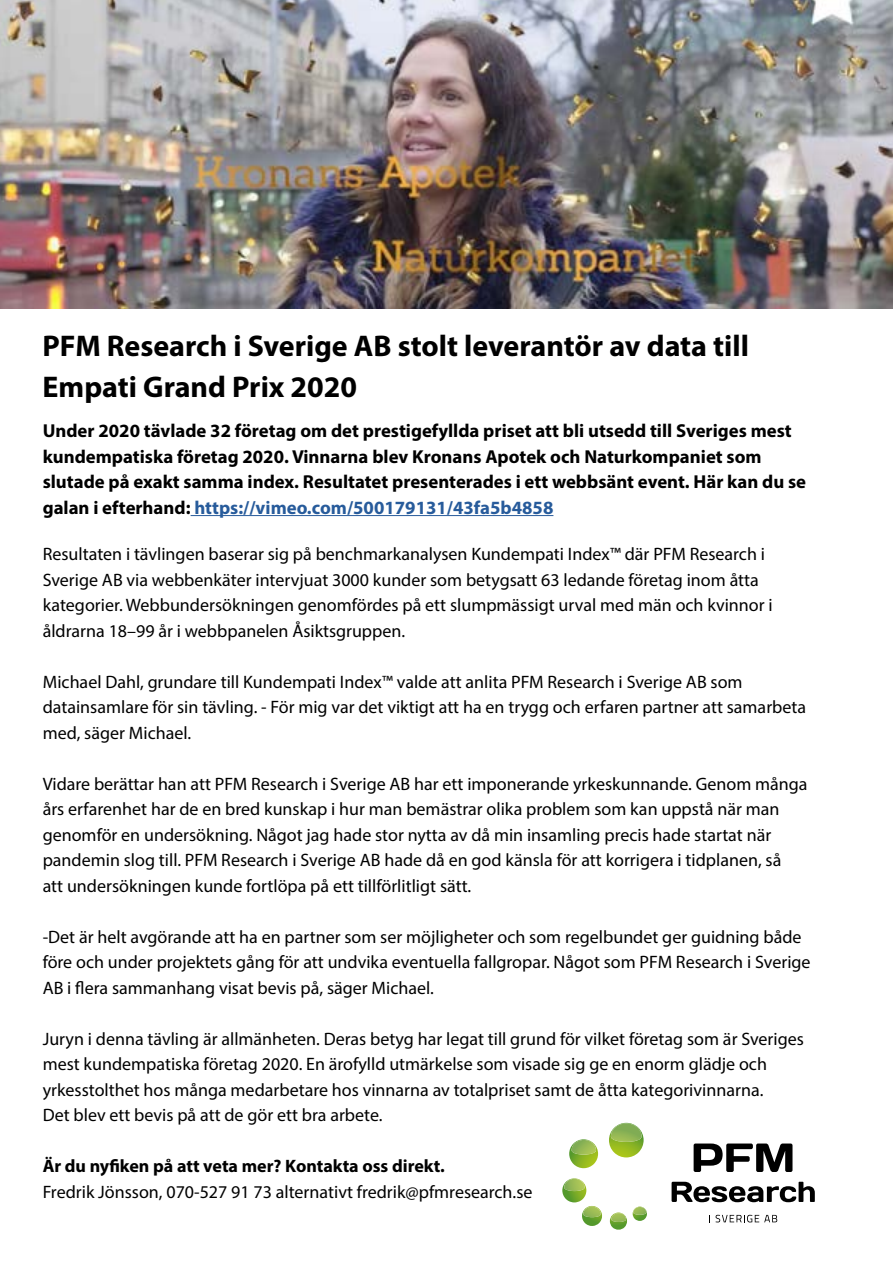
<style>
.page{position:relative;width:893px;height:1263px;background:#fff}
.page>*{position:absolute;margin:0;border:0;box-sizing:border-box;transform-origin:0 0}
.t1{font:700 30px/40.5px "Myriad Pro";color:#000}
.t2{font:700 18.75px/25.5px "Myriad Pro";color:#000}
.t3{font:18px/25.5px "Myriad Pro";color:#000}
.t4{font:700 18px "Myriad Pro";color:#000}
.s1{color:#275b9b}
</style>
<div class="page">
<hr style="left:191px;top:515px;width:362px;height:1px;background:#275b9b">
<img style="left:0;top:0;width:893px;height:308px">
<svg style="left:694px;top:1143px;width:98px;height:29px"></svg>
<svg style="left:672px;top:1182px;width:143px;height:20px"></svg>
<svg style="left:716px;top:1215px;width:61px;height:7px"></svg>
<svg style="left:562px;top:1123px;width:85px;height:103px"></svg>
<h1 class="t1" style="left:43px;top:325px;width:708px">PFM Research i Sverige AB stolt leverantör av data till<br>Empati Grand Prix 2020</h1>
<p class="t2" style="left:43px;top:417px;width:765px">Under 2020 tävlade 32 företag om det prestigefyllda priset att bli utsedd till Sveriges mest kundempatiska företag 2020. Vinnarna blev Kronans Apotek och Naturkompaniet som slutade på exakt samma index. Resultatet presenterades i ett webbsänt event. Här kan du se galan i efterhand: <span class="s1">https://vimeo.com/500179131/43fa5b4858</span></p>
<p class="t3" style="left:43px;top:541px;width:731px">Resultaten i tävlingen baserar sig på benchmarkanalysen Kundempati Index™ där PFM Research i Sverige AB via webbenkäter intervjuat 3000 kunder som betygsatt 63 ledande företag inom åtta kategorier. Webbundersökningen genomfördes på ett slumpmässigt urval med män och kvinnor i åldrarna 18–99 år i webbpanelen Åsiktsgruppen.</p>
<p class="t3" style="left:43px;top:669px;width:765px">Michael Dahl, grundare till Kundempati Index™ valde att anlita PFM Research i Sverige AB som datainsamlare för sin tävling. - För mig var det viktigt att ha en trygg och erfaren partner att samarbeta med, säger Michael.</p>
<p class="t3" style="left:43px;top:771px;width:766px">Vidare berättar han att PFM Research i Sverige AB har ett imponerande yrkeskunnande. Genom många års erfarenhet har de en bred kunskap i hur man bemästrar olika problem som kan uppstå när man genomför en undersökning. Något jag hade stor nytta av då min insamling precis hade startat när pandemin slog till. PFM Research i Sverige AB hade då en god känsla för att korrigera i tidplanen, så<br>att undersökningen kunde fortlöpa på ett tillförlitligt sätt.</p>
<p class="t3" style="left:43px;top:924px;width:769px">-Det är helt avgörande att ha en partner som ser möjligheter och som regelbundet ger guidning både före och under projektets gång för att undvika eventuella fallgropar. Något som PFM Research i Sverige<br>AB i flera sammanhang visat bevis på, säger Michael.</p>
<p class="t3" style="left:43px;top:1026px;width:763px">Juryn i denna tävling är allmänheten. Deras betyg har legat till grund för vilket företag som är Sveriges mest kundempatiska företag 2020. En ärofylld utmärkelse som visade sig ge en enorm glädje och yrkesstolthet hos många medarbetare hos vinnarna av totalpriset samt de åtta kategorivinnarna.<br>Det blev ett bevis på att de gör ett bra arbete.</p>
<p class="t4" style="left:43px;top:1154px;width:404px">Är du nyfiken på att veta mer? Kontakta oss direkt.</p>
<p class="t3" style="left:43px;top:1179px;width:491px">Fredrik Jönsson, 070-527 91 73 alternativt fredrik@pfmresearch.se</p>
</div>
